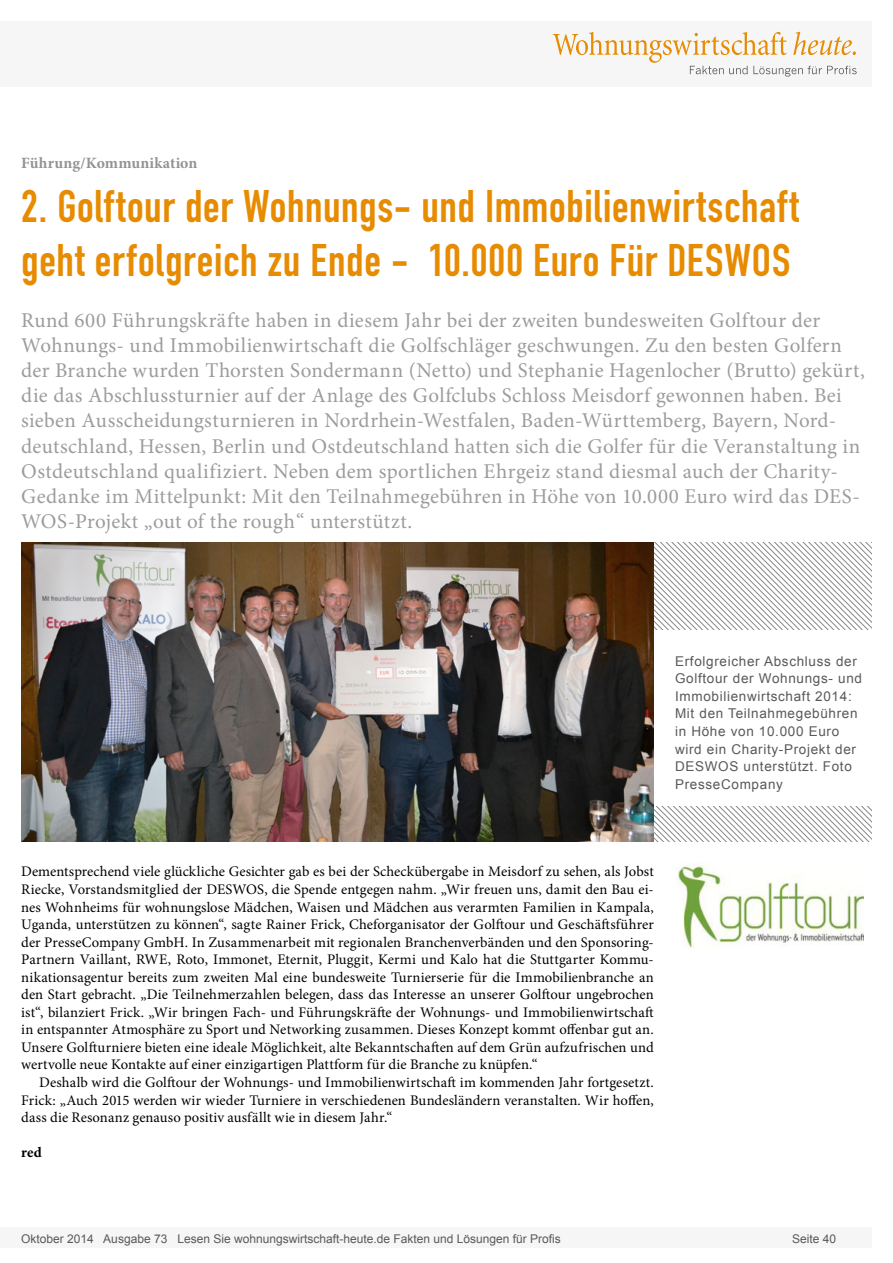
<style>
.page{position:relative;width:893px;height:1263px;background:#fff}
.page>*{position:absolute;margin:0;border:0;box-sizing:border-box;transform-origin:0 0}
.Überschrift_Groß{font:45px/54px "DIN Engschrift";letter-spacing:.015em;color:#e78b00}
.Anlesetext{font:21px/25.2px "Minion Pro";letter-spacing:.015em;color:#9c9c9c}
.Kategorie{font:700 15.75px "Minion Pro";letter-spacing:.01em;color:#939393}
.Fließtext_erste_Zeil{font:14.7px/17.5px "Minion Pro";letter-spacing:.005em;color:#000;text-align:justify}
.Fliesstext{font:14.7px/17.5px "Minion Pro";letter-spacing:.01em;color:#000;text-align:justify}
.AUTOR{font:700 14.7px "Minion Pro";color:#000}
.Bildunterschrift{font:13.5px/17.5px "Arial";letter-spacing:.05em;color:#595959}
.t1{font:12px "Arial";color:#595959}
</style>
<div class="page">
<div style="left:0;top:1227px;width:872px;height:20px;background:#f6f6f6"></div>
<div style="left:0;top:21px;width:872px;height:66px;background:#f6f6f6"></div>
<svg style="left:553px;top:32px;width:304px;height:45px"></svg>
<svg style="left:654px;top:543px;width:218px;height:87px"></svg>
<svg style="left:654px;top:806px;width:218px;height:35px"></svg>
<img style="left:21px;top:543px;width:632px;height:298px">
<img style="left:677px;top:865px;width:186px;height:83px">
<p class="Kategorie" style="left:21px;top:152px;width:177px">Führung/Kommunikation</p>
<p class="Überschrift_Groß" style="left:21px;top:180px;width:779px">2. Golftour der Wohnungs- und Immobilienwirtschaft geht erfolgreich zu Ende - 10.000 Euro Für DESWOS</p>
<p class="Anlesetext" style="left:21px;top:307px;width:845px">Rund 600 Führungskräfte haben in diesem Jahr bei der zweiten bundesweiten Golftour der Wohnungs- und Immobilienwirtschaft die Golfschläger geschwungen. Zu den besten Golfern der Branche wurden Thorsten Sondermann (Netto) und Stephanie Hagenlocher (Brutto) gekürt, die das Abschlussturnier auf der Anlage des Golfclubs Schloss Meisdorf gewonnen haben. Bei sieben Ausscheidungsturnieren in Nordrhein-Westfalen, Baden-Württemberg, Bayern, Nord&shy;deutschland, Hessen, Berlin und Ostdeutschland hatten sich die Golfer für die Veranstaltung in Ostdeutschland qualifiziert. Neben dem sportlichen Ehrgeiz stand diesmal auch der Charity-Gedanke im Mittelpunkt: Mit den Teilnahmegebühren in Höhe von 10.000 Euro wird das DES-WOS-Projekt „out of the rough“ unterstützt.</p>
<p class="Bildunterschrift" style="left:675px;top:652px;width:188px">Erfolgreicher Abschluss der<br>Golftour der Wohnungs- und<br>Immobilienwirtschaft 2014:<br>Mit den Teilnahmegebühren in Höhe von 10.000 Euro wird ein Charity-Projekt der<br>DESWOS unterstützt. Foto<br>PresseCompany</p>
<p class="Fließtext_erste_Zeil" style="left:21px;top:863px;width:634px">Dementsprechend viele glückliche Gesichter gab es bei der Scheckübergabe in Meisdorf zu sehen, als Jobst Riecke, Vorstandsmitglied der DESWOS, die Spende entgegen nahm. „Wir freuen uns, damit den Bau ei&shy;nes Wohnheims für wohnungslose Mädchen, Waisen und Mädchen aus verarmten Familien in Kampala, Uganda, unterstützen zu können“, sagte Rainer Frick, Cheforganisator der Golftour und Geschäftsführer der PresseCompany GmbH. In Zusammenarbeit mit regionalen Branchenverbänden und den Sponsoring-Partnern Vaillant, RWE, Roto, Immonet, Eternit, Pluggit, Kermi und Kalo hat die Stuttgarter Kommu&shy;nikationsagentur bereits zum zweiten Mal eine bundesweite Turnierserie für die Immobilienbranche an den Start gebracht. „Die Teilnehmerzahlen belegen, dass das Interesse an unserer Golftour ungebrochen ist“, bilanziert Frick. „Wir bringen Fach- und Führungskräfte der Wohnungs- und Immobilienwirtschaft in entspannter Atmosphäre zu Sport und Networking zusammen. Dieses Konzept kommt offenbar gut an.<br>Unsere Golfturniere bieten eine ideale Möglichkeit, alte Bekanntschaften auf dem Grün aufzufrischen und wertvolle neue Kontakte auf einer einzigartigen Plattform für die Branche zu knüpfen.“</p>
<p class="Fliesstext" style="left:21px;top:1074px;width:634px;text-indent:18px">Deshalb wird die Golftour der Wohnungs- und Immobilienwirtschaft im kommenden Jahr fortgesetzt.<br>Frick: „Auch 2015 werden wir wieder Turniere in verschiedenen Bundesländern veranstalten. Wir hoffen, dass die Resonanz genauso positiv ausfällt wie in diesem Jahr.“</p>
<p class="AUTOR" style="left:21px;top:1142px;width:22px">red</p>
<p class="t1" style="left:21px;top:1230px;width:541px">Oktober 2014 Ausgabe 73 Lesen Sie wohnungswirtschaft-heute.de Fakten und Lösungen für Profis</p>
<p class="t1" style="left:792px;top:1231px;width:46px">Seite 40</p>
</div>
